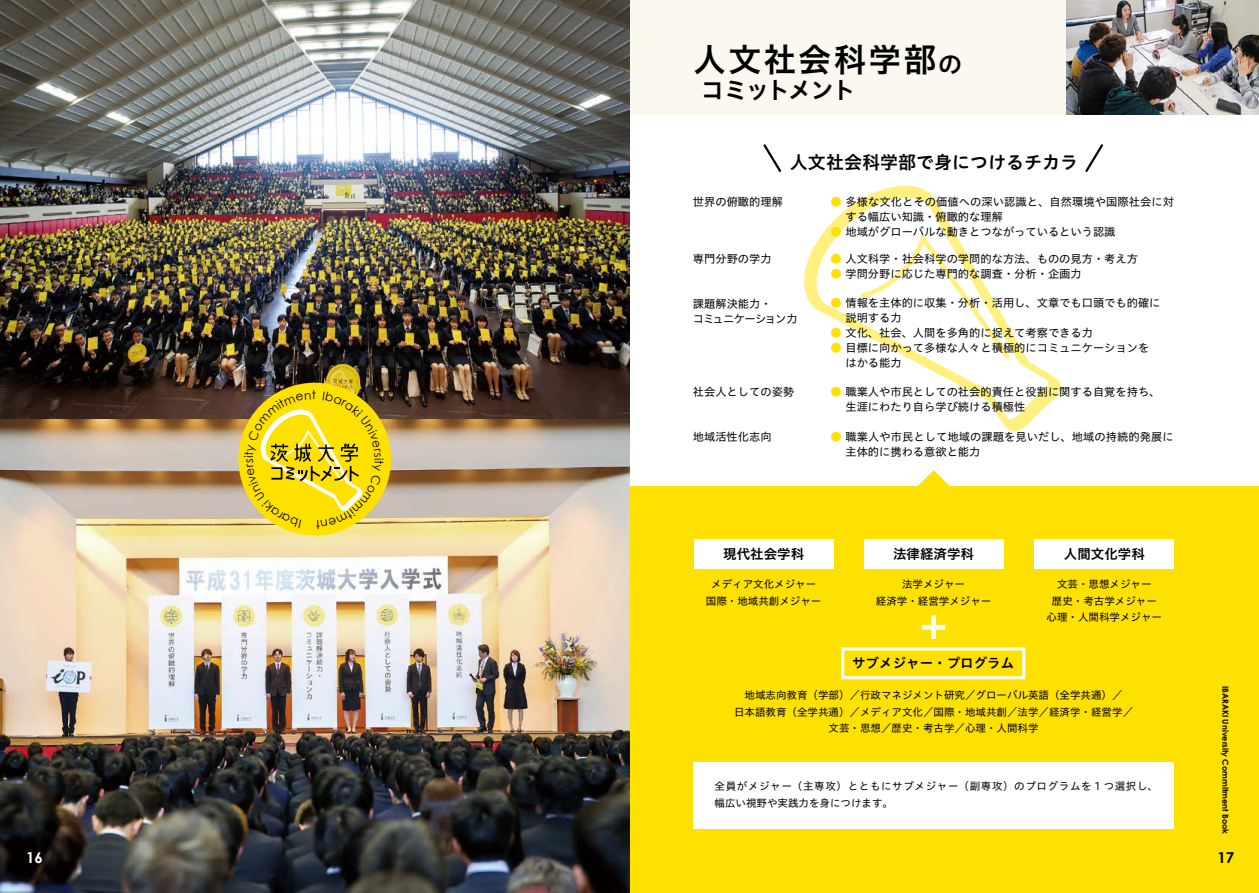
<style>
.page{position:relative;width:1259px;height:893px;background:#fff}
.page>*{position:absolute;margin:0;border:0;box-sizing:border-box;transform-origin:0 0}
.t1{font:33px "Hiragino UD Sans Std N W6";letter-spacing:.06em;color:#000}
.t2{font:24px "Hiragino UD Sans Std N W6";letter-spacing:-.085em;color:#000}
.t3{font:18px "Hiragino UD Sans Std N W6";color:#000}
.t4{font:700 15px "Century Gothic";color:#fff}
.t5{font:700 15px "Century Gothic";color:#000}
.t6{font:13.5px "Hiragino UD Sans Std N W6";color:#000}
.t7{font:11.25px/15px "Hiragino UD Sans Std N W4";color:#000}
.t8{font:11.25px/15px "Hiragino UD Sans Std N W4";letter-spacing:-.05em;color:#000}
.t9{font:10.5px/16.5px "Hiragino UD Sans Std N W4";color:#000;text-align:center}
.t10{font:10.5px/16.5px "Hiragino UD Sans Std N W4";letter-spacing:.06em;color:#000}
.t11{font:700 8.25px "Century Gothic";color:#000}
.s1{font-size:24px}
.s2{color:#ffe100}
</style>
<div class="page">
<div style="left:631px;top:0;width:628px;height:115px;background:#faf8ef"></div>
<div style="left:630px;top:487px;width:629px;height:406px;background:#ffe100"></div>
<img style="left:0;top:419px;width:629px;height:474px">
<img style="left:0;top:0;width:629px;height:419px">
<div style="left:238px;top:383px;width:153px;height:152px;background:#ffe100;border-radius:50%"></div>
<img style="left:1066px;top:0;width:193px;height:115px">
<svg style="left:804px;top:185px;width:257px;height:246px"></svg>
<svg style="left:860px;top:235px;width:149px;height:123px"></svg>
<div style="left:841px;top:647px;width:184px;height:32px;border:3px solid #fff"></div>
<div style="left:864px;top:539px;width:139px;height:30px;background:#fff"></div>
<div style="left:922px;top:625px;width:23px;height:5px;background:#fff"></div>
<div style="left:931px;top:615px;width:5px;height:24px;background:#fff"></div>
<div style="left:694px;top:539px;width:139px;height:30px;background:#fff"></div>
<div style="left:1035px;top:539px;width:139px;height:30px;background:#fff"></div>
<div style="left:693px;top:763px;width:481px;height:66px;background:#fff"></div>
<svg style="left:917px;top:470px;width:33px;height:17px"></svg>
<svg style="left:1085px;top:144px;width:18px;height:28px"></svg>
<svg style="left:763px;top:144px;width:19px;height:28px"></svg>
<svg style="left:244px;top:390px;width:140px;height:139px"></svg>
<h1 class="t1" style="left:693px;top:34px;width:271px">人文社会科学部<span class="s1">の</span></h1>
<h2 class="t2" style="left:700px;top:71px;width:157px">コミットメント</h2>
<h3 class="t3" style="left:790px;top:148px;width:289px">人文社会科学部で身につけるチカラ</h3>
<p class="t7" style="left:693px;top:193px;width:91px">世界の俯瞰的理解</p>
<p class="t7" style="left:845px;top:193px;width:330px;text-indent:-15px"><span class="s2">●</span> 多様な文化とその価値への深い認識と、自然環境や国際社会に対する幅広い知識・俯瞰的な理解</p>
<p class="t7" style="left:830px;top:223px;width:286px"><span class="s2">●</span> 地域がグローバルな動きとつながっているという認識</p>
<p class="t7" style="left:693px;top:251px;width:80px">専門分野の学力</p>
<p class="t7" style="left:830px;top:251px;width:309px"><span class="s2">●</span> 人文科学・社会科学の学問的な方法、ものの見方・考え方</p>
<p class="t7" style="left:830px;top:266px;width:253px"><span class="s2">●</span> 学問分野に応じた専門的な調査・分析・企画力</p>
<p class="t8" style="left:693px;top:295px;width:106px">課題解決能力・<br>コミュニケーション力</p>
<p class="t7" style="left:845px;top:295px;width:316px;text-indent:-15px"><span class="s2">●</span> 情報を主体的に収集・分析・活用し、文章でも口頭でも的確に説明する力</p>
<p class="t7" style="left:830px;top:325px;width:264px"><span class="s2">●</span> 文化、社会、人間を多角的に捉えて考察できる力</p>
<p class="t7" style="left:845px;top:340px;width:305px;text-indent:-15px"><span class="s2">●</span> 目標に向かって多様な人々と積極的にコミュニケーションをはかる能力</p>
<p class="t7" style="left:693px;top:384px;width:103px">社会人としての姿勢</p>
<p class="t7" style="left:845px;top:383px;width:316px;text-indent:-15px"><span class="s2">●</span> 職業人や市民としての社会的責任と役割に関する自覚を持ち、生涯にわたり自ら学び続ける積極性</p>
<p class="t7" style="left:693px;top:429px;width:80px">地域活性化志向</p>
<p class="t7" style="left:845px;top:428px;width:330px;text-indent:-15px"><span class="s2">●</span> 職業人や市民として地域の課題を見いだし、地域の持続的発展に主体的に携わる意欲と能力</p>
<p class="t6" style="left:893px;top:544px;width:82px">法律経済学科</p>
<p class="t6" style="left:723px;top:544px;width:83px">現代社会学科</p>
<p class="t9" style="left:706px;top:576px;width:117px">メディア文化メジャー国際・地域共創メジャー</p>
<p class="t9" style="left:876px;top:576px;width:117px">法学メジャー<br>経済学・経営学メジャー</p>
<p class="t6" style="left:1064px;top:544px;width:82px">人間文化学科</p>
<p class="t9" style="left:1046px;top:576px;width:117px">文芸・思想メジャー<br>歴史・考古学メジャー心理・人間科学メジャー</p>
<p class="t6" style="left:852px;top:652px;width:163px">サブメジャー・プログラム</p>
<p class="t9" style="left:734px;top:686px;width:400px">地域志向教育（学部）／行政マネジメント研究／グローバル英語（全学共通）／<br>日本語教育（全学共通）／メディア文化／国際・地域共創／法学／経済学・経営学／文芸・思想／歴史・考古学／心理・人間科学</p>
<p class="t10" style="left:714px;top:777px;width:445px">全員がメジャー（主専攻）とともにサブメジャー（副専攻）のプログラムを 1 つ選択し、幅広い視野や実践力を身につけます。</p>
<p class="t11" style="left:1230px;top:686px;width:150px;rotate:90deg">IBARAKI University Commitment Book</p>
<h3 class="t4" style="left:26px;top:848px;width:18px">16</h3>
<h3 class="t5" style="left:1217px;top:848px;width:18px">17</h3>
</div>
